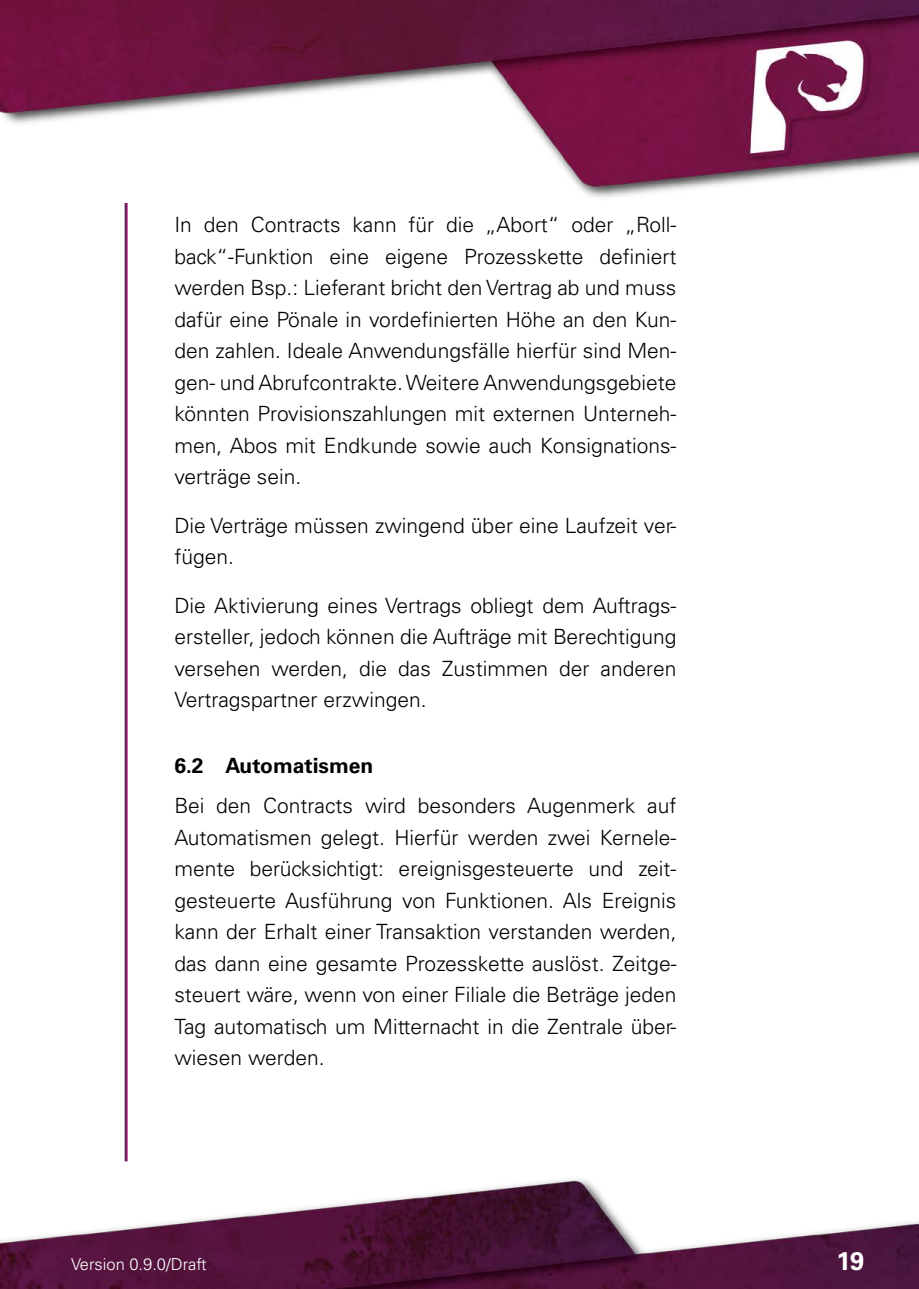
<style>
.page{position:relative;width:919px;height:1289px;background:#fff}
.page>*{position:absolute;margin:0;border:0;box-sizing:border-box;transform-origin:0 0}
.t1{font:700 25.5px "Univers LT Std";color:#fff}
.t2{font:300 21px/31.5px "Univers LT Std";color:#000;text-align:justify}
.t3{font:700 21px "Univers LT Std";color:#000}
.t4{font:300 16.5px "Univers LT Std";color:#fff}
</style>
<div class="page">
<img style="left:0;top:0;width:918px;height:1288px">
<p class="t2" style="left:174px;top:209px;width:503px">In den Contracts kann für die „Abort“ oder „Roll&shy;back“-Funktion eine eigene Prozesskette definiert werden Bsp.: Lieferant bricht den Vertrag ab und muss dafür eine Pönale in vordefinierten Höhe an den Kun&shy;den zahlen. Ideale Anwendungsfälle hierfür sind Men&shy;gen- und Abrufcontrakte. Weitere Anwendungsgebiete könnten Provisionszahlungen mit externen Unterneh&shy;men, Abos mit Endkunde sowie auch Konsignations&shy;verträge sein.</p>
<p class="t2" style="left:174px;top:509px;width:503px">Die Verträge müssen zwingend über eine Laufzeit ver&shy;fügen.</p>
<p class="t2" style="left:174px;top:589px;width:503px">Die Aktivierung eines Vertrags obliegt dem Auftrags&shy;ersteller, jedoch können die Aufträge mit Berechtigung versehen werden, die das Zustimmen der anderen Vertragspartner erzwingen.</p>
<p class="t3" style="left:174px;top:753px;width:200px">6.2 Automatismen</p>
<p class="t2" style="left:174px;top:789px;width:503px">Bei den Contracts wird besonders Augenmerk auf Automatismen gelegt. Hierfür werden zwei Kernele&shy;mente berücksichtigt: ereignisgesteuerte und zeit&shy;gesteuerte Ausführung von Funktionen. Als Ereignis kann der Erhalt einer Transaktion verstanden werden, das dann eine gesamte Prozesskette auslöst. Zeitge&shy;steuert wäre, wenn von einer Filiale die Beträge jeden Tag automatisch um Mitternacht in die Zentrale über&shy;wiesen werden.</p>
<p class="t4" style="left:71px;top:1253px;width:137px">Version 0.9.0/Draft</p>
<p class="t1" style="left:836px;top:1245px;width:29px">19</p>
</div>
